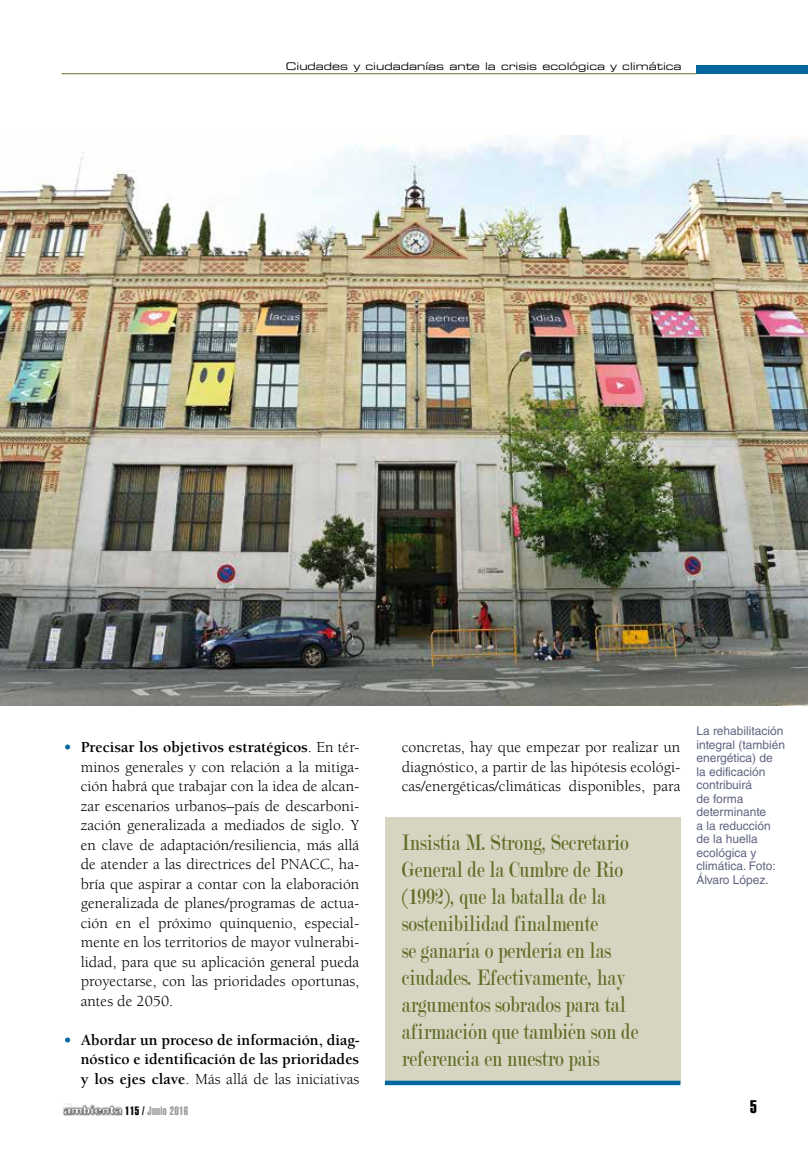
<style>
.page{position:relative;width:808px;height:1149px;background:#fff}
.page>*{position:absolute;margin:0;border:0;box-sizing:border-box;transform-origin:0 0}
.t1{font:24px/27px "Modern";color:#5f6d27;scale:.8 1}
.t2{font:18px "Helvetica LT Std Extra Comp";color:#000}
.t3{font:15.75px/19.5px "Berkeley Std";color:#000;text-align:justify}
.t4{font:700 15.75px/19.5px "Berkeley Std";color:#000;text-align:justify}
.t5{font:12px/13.5px "Helvetica LT Std";color:#5f6581}
.t6{font:12px "Helvetica LT Std Extra Comp";letter-spacing:.025em;color:#9c9e9f}
.t7{font:10.5px "Eurostile LT Std Ex 2";color:#000}
.s1{font-weight:700;color:#00689e}
.s2{font-weight:700}
.s3{color:#00689e}
.s4{font-weight:400}
.s5{color:#000}
</style>
<div class="page">
<div style="left:696px;top:65px;width:112px;height:9px;background:#00689e"></div>
<hr style="left:62px;top:73px;width:635px;height:1px;background:#5f6d27">
<img style="left:62px;top:1103px;width:61px;height:13px">
<div style="left:385px;top:816px;width:295px;height:266px;background:#d7d5c1"></div>
<svg style="left:385px;top:1080px;width:295px;height:4px"></svg>
<img style="left:0;top:135px;width:808px;height:570px">
<p class="t7" style="left:286px;top:59px;width:397px">Ciudades y ciudadanías ante la crisis ecológica y climática</p>
<p class="t3" style="left:81px;top:737px;width:280px;text-indent:-17px"><span class="s1">•</span> <span class="s2">Precisar los objetivos estratégicos</span>. En tér&shy;minos generales y con relación a la mitiga&shy;ción habrá que trabajar con la idea de alcan&shy;zar escenarios urbanos–país de descarboni&shy;zación generalizada a mediados de siglo. Y en clave de adaptación/resiliencia, más allá de atender a las directrices del PNACC, ha&shy;bría que aspirar a contar con la elaboración generalizada de planes/programas de actua&shy;ción en el próximo quinquenio, especial&shy;mente en los territorios de mayor vulnerabi&shy;lidad, para que su aplicación general pueda proyectarse, con las prioridades oportunas, antes de 2050.</p>
<p class="t4" style="left:81px;top:1030px;width:280px;text-indent:-17px"><span class="s3">•</span> Abordar un proceso de información, diag&shy;nóstico e identificación de las prioridades y los ejes clave<span class="s4">. Más allá de las iniciativas</span></p>
<p class="t3" style="left:402px;top:737px;width:280px">concretas, hay que empezar por realizar un diagnóstico, a partir de las hipótesis ecológi&shy;cas/energéticas/climáticas disponibles, para</p>
<p class="t1" style="left:402px;top:828px;width:297px">Insistía M. Strong, Secretario<br>General de la Cumbre de Río (1992), que la batalla de la sostenibilidad finalmente<br>se ganaría o perdería en las ciudades. Efectivamente, hay argumentos sobrados para tal afirmación que también son de referencia en nuestro país</p>
<p class="t5" style="left:696px;top:724px;width:90px">La rehabilitación integral (también energética) de la edificación contribuirá<br>de forma determinante<br>a la reducción de la huella ecológica y climática. Foto:<br>Álvaro López.</p>
<p class="t6" style="left:125px;top:1103px;width:65px"><span class="s5">115 /</span> Junio 2016</p>
<p class="t2" style="left:750px;top:1095px;width:8px">5</p>
</div>
